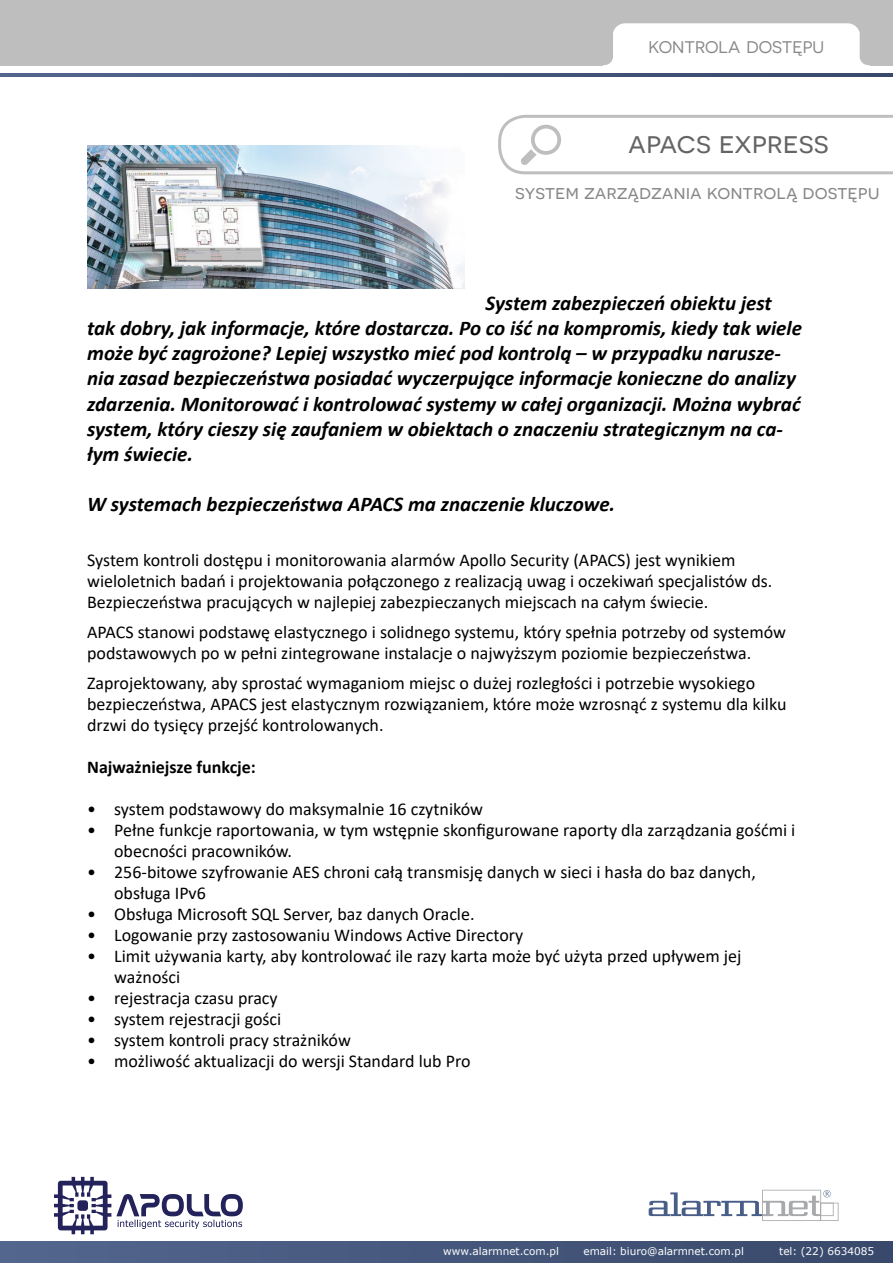
<style>
.page{position:relative;width:893px;height:1263px;background:#fff}
.page>*{position:absolute;margin:0;border:0;box-sizing:border-box;transform-origin:0 0}
.t1{font:30px "Novecentosanswide";color:#646464}
.t2{font:italic 700 21px/25.2px "Calibri";color:#000}
.t3{font:19.5px "Novecentosanswide";color:#878787}
.t4{font:18px/21px "Calibri";color:#000}
.t5{font:700 18px "Calibri";color:#000}
.t6{font:16.8px "Novecentosanswide";color:#878787}
.t7{font:10.5px "Verdana";color:#fff}
</style>
<div class="page">
<div style="left:0;top:0;width:893px;height:65px;background:#bebebe"></div>
<svg style="left:603px;top:23px;width:267px;height:43px;background:#f9f9f9"></svg>
<div style="left:0;top:1242px;width:893px;height:21px;background:linear-gradient(to right,#53668e,#39496b)"></div>
<svg style="left:0;top:74px;width:893px;height:2px;background:#45577c"></svg>
<svg style="left:649px;top:1190px;width:190px;height:31px"></svg>
<svg style="left:498px;top:115px;width:395px;height:59px"></svg>
<svg style="left:54px;top:1177px;width:189px;height:57px"></svg>
<img style="left:87px;top:146px;width:377px;height:142px">
<p class="t6" style="left:648px;top:37px;width:177px">KONTROLA DOSTĘPU</p>
<h1 class="t1" style="left:628px;top:125px;width:202px">apacs express</h1>
<p class="t3" style="left:515px;top:181px;width:366px">system zarządzania kontrolą dostępu</p>
<p class="t2" style="left:87px;top:289px;width:716px;text-indent:398px">System zabezpieczeń obiektu jest tak dobry, jak informacje, które dostarcza. Po co iść na kompromis, kiedy tak wiele może być zagrożone? Lepiej wszystko mieć pod kontrolą – w przypadku narusze&shy;nia zasad bezpieczeństwa posiadać wyczerpujące informacje konieczne do analizy zdarzenia. Monitorować i kontrolować systemy w całej organizacji. Można wybrać system, który cieszy się zaufaniem w obiektach o znaczeniu strategicznym na ca&shy;łym świecie.</p>
<p class="t2" style="left:87px;top:491px;width:530px">W systemach bezpieczeństwa APACS ma znaczenie kluczowe.</p>
<p class="t4" style="left:87px;top:549px;width:687px">System kontroli dostępu i monitorowania alarmów Apollo Security (APACS) jest wynikiem wieloletnich badań i projektowania połączonego z realizacją uwag i oczekiwań specjalistów ds.<br>Bezpieczeństwa pracujących w najlepiej zabezpieczanych miejscach na całym świecie.</p>
<p class="t4" style="left:87px;top:621px;width:700px">APACS stanowi podstawę elastycznego i solidnego systemu, który spełnia potrzeby od systemów podstawowych po w pełni zintegrowane instalacje o najwyższym poziomie bezpieczeństwa.</p>
<p class="t4" style="left:87px;top:672px;width:701px">Zaprojektowany, aby sprostać wymaganiom miejsc o dużej rozległości i potrzebie wysokiego bezpieczeństwa, APACS jest elastycznym rozwiązaniem, które może wzrosnąć z systemu dla kilku drzwi do tysięcy przejść kontrolowanych.</p>
<p class="t5" style="left:87px;top:754px;width:170px">Najważniejsze funkcje:</p>
<p class="t4" style="left:87px;top:798px;width:397px">• system podstawowy do maksymalnie 16 czytników</p>
<p class="t4" style="left:114px;top:819px;width:683px;text-indent:-27px">• Pełne funkcje raportowania, w tym wstępnie skonfigurowane raporty dla zarządzania gośćmi i obecności pracowników.</p>
<p class="t4" style="left:114px;top:861px;width:643px;text-indent:-27px">• 256-bitowe szyfrowanie AES chroni całą transmisję danych w sieci i hasła do baz danych, obsługa IPv6</p>
<p class="t4" style="left:87px;top:903px;width:389px">• Obsługa Microsoft SQL Server, baz danych Oracle.</p>
<p class="t4" style="left:87px;top:924px;width:438px">• Logowanie przy zastosowaniu Windows Active Directory</p>
<p class="t4" style="left:114px;top:945px;width:629px;text-indent:-27px">• Limit używania karty, aby kontrolować ile razy karta może być użyta przed upływem jej ważności</p>
<p class="t4" style="left:87px;top:987px;width:192px">• rejestracja czasu pracy</p>
<p class="t4" style="left:87px;top:1008px;width:196px">• system rejestracji gości</p>
<p class="t4" style="left:87px;top:1029px;width:265px">• system kontroli pracy strażników</p>
<p class="t4" style="left:87px;top:1050px;width:385px">• możliwość aktualizacji do wersji Standard lub Pro</p>
<p class="t7" style="left:443px;top:1244px;width:117px">www.alarmnet.com.pl</p>
<p class="t7" style="left:583px;top:1244px;width:162px">email: biuro@alarmnet.com.pl</p>
<p class="t7" style="left:779px;top:1244px;width:96px">tel: (22) 6634085</p>
</div>
